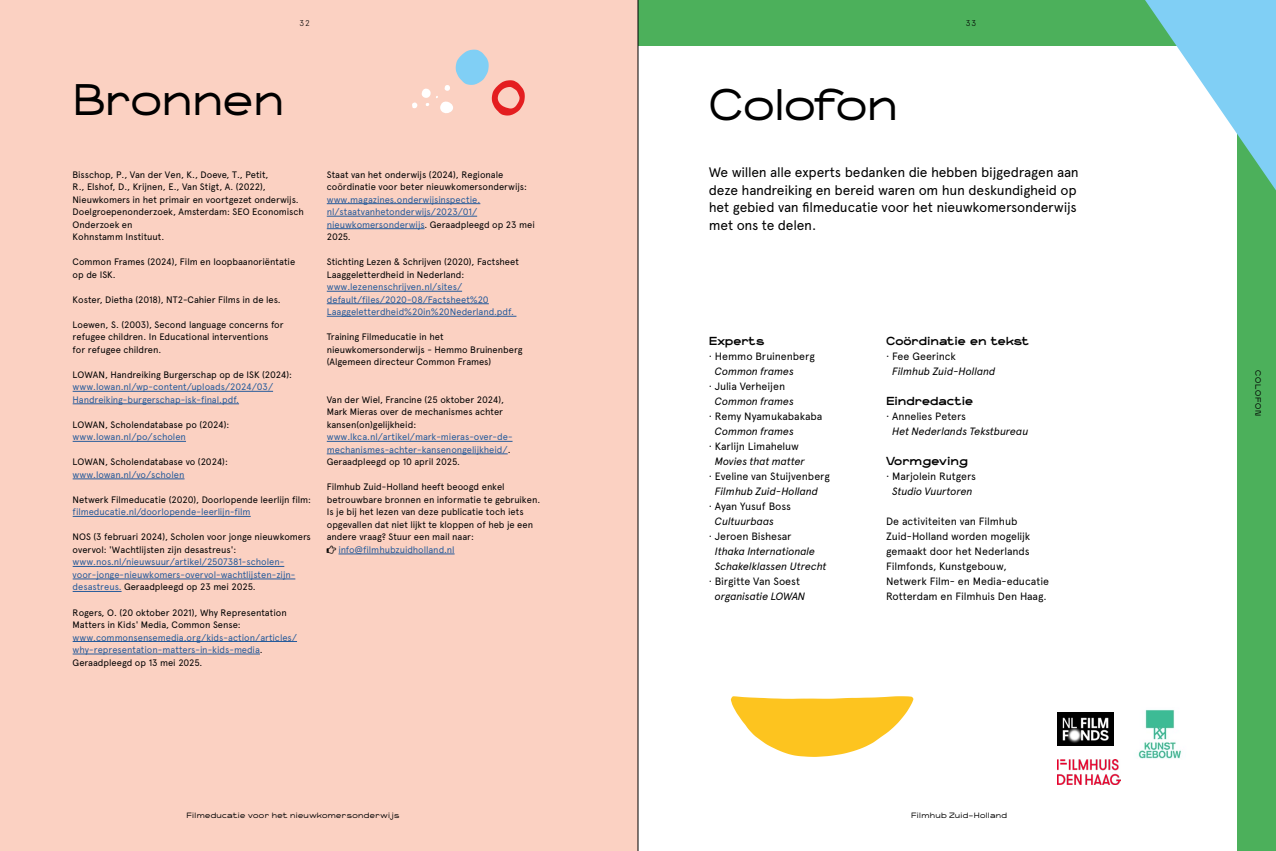
<style>
.page{position:relative;width:1276px;height:851px;background:#fff}
.page>*{position:absolute;margin:0;border:0;box-sizing:border-box;transform-origin:0 0}
.t1{font:40px "Sandro Grottesco";color:#000}
.t2{font:13.75px/17.5px "Apercu";letter-spacing:-.02em;color:#000}
.t3{font:10.62px/15px "Apercu";letter-spacing:-.01em;color:#000}
.t4{font:italic 10.62px/15px "Apercu";letter-spacing:-.015em;color:#000}
.t5{font:700 10.62px "Sandro Grottesco";color:#000}
.t6{font:9.38px/12.5px "Apercu";color:#000}
.t7{font:9.38px/12.5px "Apercu";letter-spacing:-.005em;color:#265b9b}
.t8{font:300 8.38px "Apercu";color:#000}
.t9{font:7px "Sandro Grottesco";letter-spacing:.05em;color:#000}
.t10{font:7px "Sandro Grottesco";letter-spacing:.1em;color:#000}
.s1{color:#000}
</style>
<div class="page">
<div style="left:0;top:0;width:638px;height:850px;background:#fbd1c2"></div>
<div style="left:638px;top:0;width:638px;height:850px;background:#4cb05b"></div>
<div style="left:638px;top:46px;width:598px;height:804px;background:#fff"></div>
<svg style="left:1145px;top:0;width:131px;height:190px"></svg>
<svg style="left:731px;top:696px;width:182px;height:60px"></svg>
<img style="left:1057px;top:759px;width:63px;height:25px">
<img style="left:1057px;top:712px;width:56px;height:33px">
<img style="left:1138px;top:709px;width:43px;height:50px">
<svg style="left:412px;top:50px;width:113px;height:65px"></svg>
<hr style="left:327px;top:203px;width:153px;height:1px;background:#265b9b">
<hr style="left:327px;top:216px;width:150px;height:1px;background:#265b9b">
<hr style="left:327px;top:228px;width:97px;height:1px;background:#265b9b">
<hr style="left:327px;top:291px;width:135px;height:1px;background:#265b9b">
<hr style="left:327px;top:303px;width:162px;height:1px;background:#265b9b">
<hr style="left:327px;top:316px;width:189px;height:1px;background:#265b9b">
<hr style="left:327px;top:441px;width:185px;height:1px;background:#265b9b">
<hr style="left:327px;top:453px;width:181px;height:1px;background:#265b9b">
<hr style="left:338px;top:553px;width:116px;height:1px;background:#265b9b">
<hr style="left:73px;top:391px;width:200px;height:1px;background:#265b9b">
<hr style="left:73px;top:403px;width:166px;height:1px;background:#265b9b">
<hr style="left:73px;top:441px;width:113px;height:1px;background:#265b9b">
<hr style="left:73px;top:478px;width:111px;height:1px;background:#265b9b">
<hr style="left:73px;top:516px;width:178px;height:1px;background:#265b9b">
<hr style="left:73px;top:566px;width:211px;height:1px;background:#265b9b">
<hr style="left:73px;top:578px;width:222px;height:1px;background:#265b9b">
<hr style="left:73px;top:591px;width:49px;height:1px;background:#265b9b">
<hr style="left:73px;top:641px;width:224px;height:1px;background:#265b9b">
<hr style="left:73px;top:653px;width:187px;height:1px;background:#265b9b">
<hr style="left:637px;top:0;width:1px;height:850px;background:#000">
<p class="t8" style="left:300px;top:18px;width:12px">32</p>
<p class="t8" style="left:966px;top:18px;width:12px">33</p>
<h1 class="t1" style="left:73px;top:74px;width:213px">Bronnen</h1>
<h1 class="t1" style="left:709px;top:78px;width:191px">Colofon</h1>
<p class="t6" style="left:73px;top:168px;width:233px">Bisschop, P., Van der Ven, K., Doeve, T., Petit,<br>R., Elshof, D., Krijnen, E., Van Stigt, A. (2022), Nieuwkomers in het primair en voortgezet onderwijs.<br>Doelgroepenonderzoek, Amsterdam: SEO Economisch Onderzoek en<br>Kohnstamm Instituut.</p>
<p class="t6" style="left:73px;top:255px;width:224px">Common Frames (2024), Film en loopbaanoriëntatie op de ISK.</p>
<p class="t6" style="left:73px;top:293px;width:209px">Koster, Dietha (2018), NT2-Cahier Films in de les.</p>
<p class="t6" style="left:73px;top:318px;width:213px">Loewen, S. (2003), Second language concerns for refugee children. In Educational interventions<br>for refugee children.</p>
<p class="t6" style="left:73px;top:368px;width:221px">LOWAN, Handreiking Burgerschap op de ISK (2024):</p>
<p class="t7" style="left:73px;top:380px;width:202px">www.lowan.nl/wp-content/uploads/2024/03/<br>Handreiking-burgerschap-isk-final.pdf.</p>
<p class="t6" style="left:73px;top:418px;width:158px">LOWAN, Scholendatabase po (2024):</p>
<p class="t7" style="left:73px;top:430px;width:115px">www.lowan.nl/po/scholen</p>
<p class="t6" style="left:73px;top:455px;width:157px">LOWAN, Scholendatabase vo (2024):</p>
<p class="t7" style="left:73px;top:468px;width:113px">www.lowan.nl/vo/scholen</p>
<p class="t6" style="left:73px;top:493px;width:240px">Netwerk Filmeducatie (2020), Doorlopende leerlijn film:</p>
<p class="t7" style="left:73px;top:505px;width:180px">filmeducatie.nl/doorlopende-leerlijn-film</p>
<p class="t6" style="left:73px;top:530px;width:240px">NOS (3 februari 2024), Scholen voor jonge nieuwkomers overvol: 'Wachtlijsten zijn desastreus':</p>
<p class="t7" style="left:73px;top:555px;width:224px">www.nos.nl/nieuwsuur/artikel/2507381-scholen&shy;voor-jonge-nieuwkomers-overvol-wachtlijsten-zijn&shy;desastreus. <span class="s1">Geraadpleegd op 23 mei 2025.</span></p>
<p class="t6" style="left:73px;top:605px;width:216px">Rogers, O. (20 oktober 2021), Why Representation<br>Matters in Kids' Media, Common Sense:</p>
<p class="t7" style="left:73px;top:630px;width:226px">www.commonsensemedia.org/kids-action/articles/ why-representation-matters-in-kids-media<span class="s1">.<br>Geraadpleegd op 13 mei 2025.</span></p>
<p class="t6" style="left:327px;top:168px;width:202px">Staat van het onderwijs (2024), Regionale coördinatie voor beter nieuwkomersonderwijs:</p>
<p class="t7" style="left:327px;top:193px;width:210px">www.magazines.onderwijsinspectie. nl/staatvanhetonderwijs/2023/01/ nieuwkomersonderwijs<span class="s1">. Geraadpleegd op 23 mei<br>2025.</span></p>
<p class="t6" style="left:327px;top:255px;width:194px">Stichting Lezen &amp; Schrijven (2020), Factsheet<br>Laaggeletterdheid in Nederland:</p>
<p class="t7" style="left:327px;top:280px;width:189px">www.lezenenschrijven.nl/sites/ default/files/2020-08/Factsheet%20<br>Laaggeletterdheid%20in%20Nederland.pdf.</p>
<p class="t6" style="left:327px;top:330px;width:197px">Training Filmeducatie in het nieuwkomersonderwijs - Hemmo Bruinenberg (Algemeen directeur Common Frames)</p>
<p class="t6" style="left:327px;top:393px;width:179px;text-align:justify">Van der Wiel, Francine (25 oktober 2024), Mark Mieras over de mechanismes achter kansen(on)gelijkheid:</p>
<p class="t7" style="left:327px;top:430px;width:187px">www.lkca.nl/artikel/mark-mieras-over-de&shy;mechanismes-achter-kansenongelijkheid/<span class="s1">.<br>Geraadpleegd op 10 april 2025.</span></p>
<p class="t6" style="left:327px;top:480px;width:215px">Filmhub Zuid-Holland heeft beoogd enkel betrouwbare bronnen en informatie te gebruiken.<br>Is je bij het lezen van deze publicatie toch iets opgevallen dat niet lijkt te kloppen of heb je een andere vraag? Stuur een mail naar:</p>
<p class="t7" style="left:338px;top:543px;width:118px">info@filmhubzuidholland.nl</p>
<p class="t9" style="left:187px;top:810px;width:214px">Filmeducatie voor het nieuwkomersonderwijs</p>
<h2 class="t2" style="left:709px;top:163px;width:371px">We willen alle experts bedanken die hebben bijgedragen aan deze handreiking en bereid waren om hun deskundigheid op het gebied van filmeducatie voor het nieuwkomersonderwijs met ons te delen.</h2>
<p class="t5" style="left:709px;top:334px;width:57px">Experts</p>
<p class="t3" style="left:709px;top:349px;width:107px">· Hemmo Bruinenberg</p>
<p class="t4" style="left:715px;top:363px;width:80px">Common frames</p>
<p class="t3" style="left:709px;top:379px;width:78px">· Julia Verheijen</p>
<p class="t4" style="left:715px;top:393px;width:80px">Common frames</p>
<p class="t3" style="left:709px;top:409px;width:115px">· Remy Nyamukabakaba</p>
<p class="t4" style="left:715px;top:423px;width:80px">Common frames</p>
<p class="t3" style="left:709px;top:439px;width:92px">· Karlijn Limaheluw</p>
<p class="t4" style="left:715px;top:453px;width:92px">Movies that matter</p>
<p class="t3" style="left:709px;top:469px;width:123px">· Eveline van Stuijvenberg</p>
<p class="t4" style="left:715px;top:483px;width:105px">Filmhub Zuid-Holland</p>
<p class="t3" style="left:709px;top:499px;width:84px">· Ayan Yusuf Boss</p>
<p class="t4" style="left:715px;top:513px;width:61px">Cultuurbaas</p>
<p class="t3" style="left:709px;top:529px;width:84px">· Jeroen Bishesar</p>
<p class="t4" style="left:715px;top:543px;width:113px">Ithaka Internationale<br>Schakelklassen Utrecht</p>
<p class="t3" style="left:709px;top:574px;width:93px">· Birgitte Van Soest</p>
<p class="t4" style="left:715px;top:588px;width:92px">organisatie LOWAN</p>
<p class="t5" style="left:886px;top:334px;width:144px">Coördinatie en tekst</p>
<p class="t3" style="left:886px;top:349px;width:71px">· Fee Geerinck</p>
<p class="t4" style="left:892px;top:363px;width:105px">Filmhub Zuid-Holland</p>
<p class="t5" style="left:886px;top:394px;width:88px">Eindredactie</p>
<p class="t3" style="left:886px;top:409px;width:81px">· Annelies Peters</p>
<p class="t4" style="left:892px;top:423px;width:138px">Het Nederlands Tekstbureau</p>
<p class="t5" style="left:886px;top:454px;width:83px">Vormgeving</p>
<p class="t3" style="left:886px;top:469px;width:91px">· Marjolein Rutgers</p>
<p class="t4" style="left:892px;top:483px;width:82px">Studio Vuurtoren</p>
<p class="t3" style="left:886px;top:514px;width:164px">De activiteiten van Filmhub<br>Zuid-Holland worden mogelijk gemaakt door het Nederlands<br>Filmfonds, Kunstgebouw,<br>Netwerk Film- en Media-educatie<br>Rotterdam en Filmhuis Den Haag.</p>
<p class="t9" style="left:911px;top:810px;width:97px">Filmhub Zuid–Holland</p>
<p class="t10" style="left:1262px;top:370px;width:47px;rotate:90deg">COLOFON</p>
</div>
